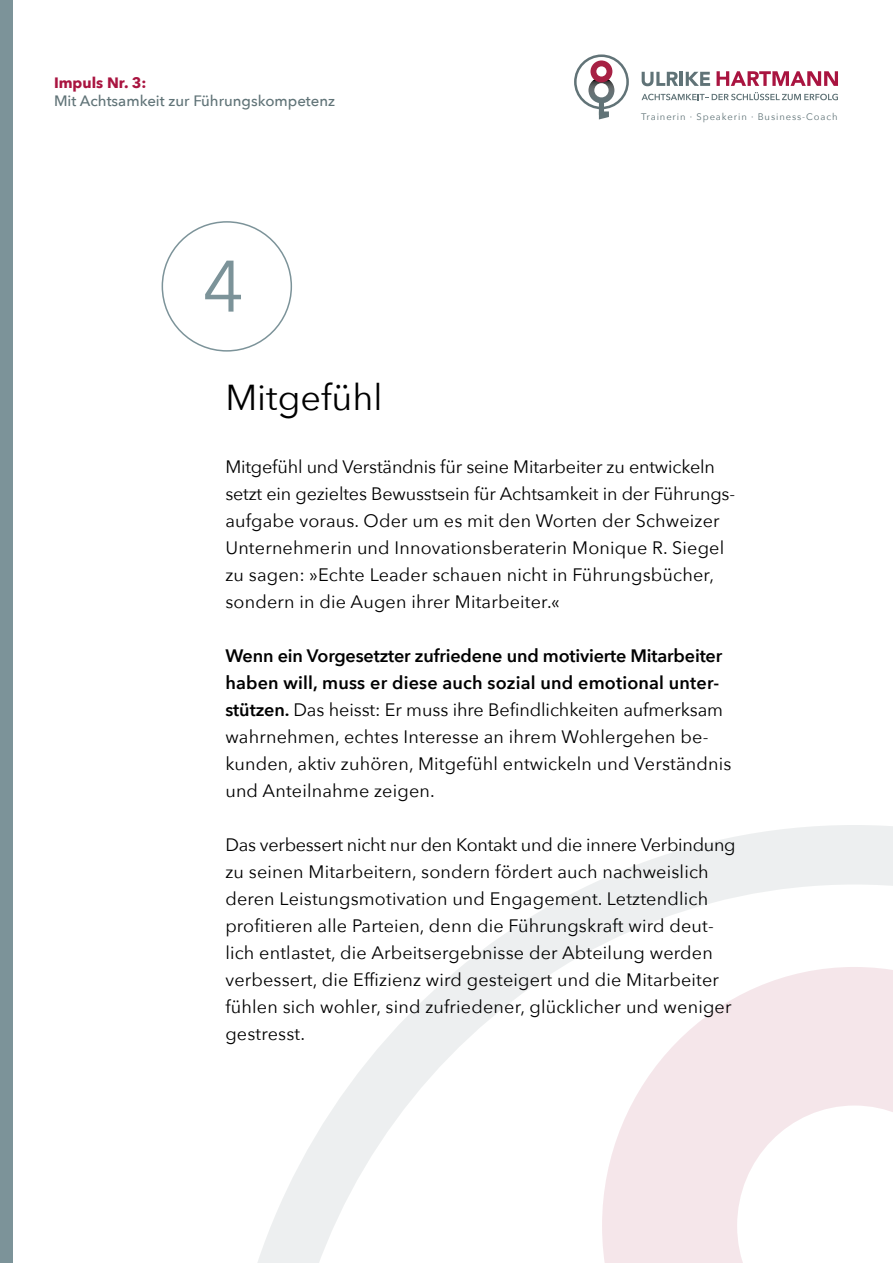
<style>
.page{position:relative;width:893px;height:1263px;background:#fff}
.page>*{position:absolute;margin:0;border:0;box-sizing:border-box;transform-origin:0 0}
.t1{font:72px "Avenir Next";color:#7c9399}
.t2{font:36px "Avenir Next";color:#000}
.t3{font:18px/27px "Avenir Next";letter-spacing:.01em;color:#000}
.t4{font:500 15px "Avenir Next";color:#607377}
.t5{font:700 15px "Avenir Next";color:#a91440}
.t6{font:9.45px "Avenir Next";letter-spacing:.095em;color:#607377}
.s1{font-weight:600}
</style>
<div class="page">
<svg style="left:258px;top:825px;width:635px;height:438px"></svg>
<svg style="left:602px;top:967px;width:291px;height:296px;fill:#f5e6ea"></svg>
<div style="left:0;top:0;width:13px;height:1263px;background:#7c9399"></div>
<svg style="left:642px;top:72px;width:36px;height:14px"></svg>
<hr style="left:680px;top:72px;width:3px;height:14px;background:#607377">
<svg style="left:686px;top:72px;width:24px;height:14px"></svg>
<svg style="left:717px;top:71px;width:121px;height:15px"></svg>
<svg style="left:642px;top:92px;width:196px;height:8px"></svg>
<svg style="left:574px;top:54px;width:55px;height:65px"></svg>
<p class="t5" style="left:54px;top:69px;width:94px">Impuls Nr. 3:</p>
<p class="t4" style="left:54px;top:88px;width:283px">Mit Achtsamkeit zur Führungskompetenz</p>
<h1 class="t1" style="left:202px;top:226px;width:43px">4</h1>
<h2 class="t2" style="left:225px;top:367px;width:159px">Mitgefühl</h2>
<p class="t6" style="left:641px;top:109px;width:198px">Trainerin · Speakerin · Business-Coach</p>
<p class="t3" style="left:225px;top:452px;width:511px">Mitgefühl und Verständnis für seine Mitarbeiter zu entwickeln setzt ein gezieltes Bewusstsein für Achtsamkeit in der Führungs&shy;aufgabe voraus. Oder um es mit den Worten der Schweizer Unternehmerin und Innovationsberaterin Monique R. Siegel zu sagen: »Echte Leader schauen nicht in Führungsbücher, sondern in die Augen ihrer Mitarbeiter.«</p>
<p class="t3" style="left:225px;top:641px;width:508px"><span class="s1">Wenn ein Vorgesetzter zufriedene und motivierte Mitarbeiter haben will, muss er diese auch sozial und emotional unter&shy;stützen.</span> Das heisst: Er muss ihre Befindlichkeiten aufmerksam wahrnehmen, echtes Interesse an ihrem Wohlergehen be&shy;kunden, aktiv zuhören, Mitgefühl entwickeln und Verständnis und Anteilnahme zeigen.</p>
<p class="t3" style="left:225px;top:830px;width:512px">Das verbessert nicht nur den Kontakt und die innere Verbindung zu seinen Mitarbeitern, sondern fördert auch nachweislich deren Leistungsmotivation und Engagement. Letztendlich profitieren alle Parteien, denn die Führungskraft wird deut&shy;lich entlastet, die Arbeitsergebnisse der Abteilung werden verbessert, die Effizienz wird gesteigert und die Mitarbeiter fühlen sich wohler, sind zufriedener, glücklicher und weniger gestresst.</p>
</div>
